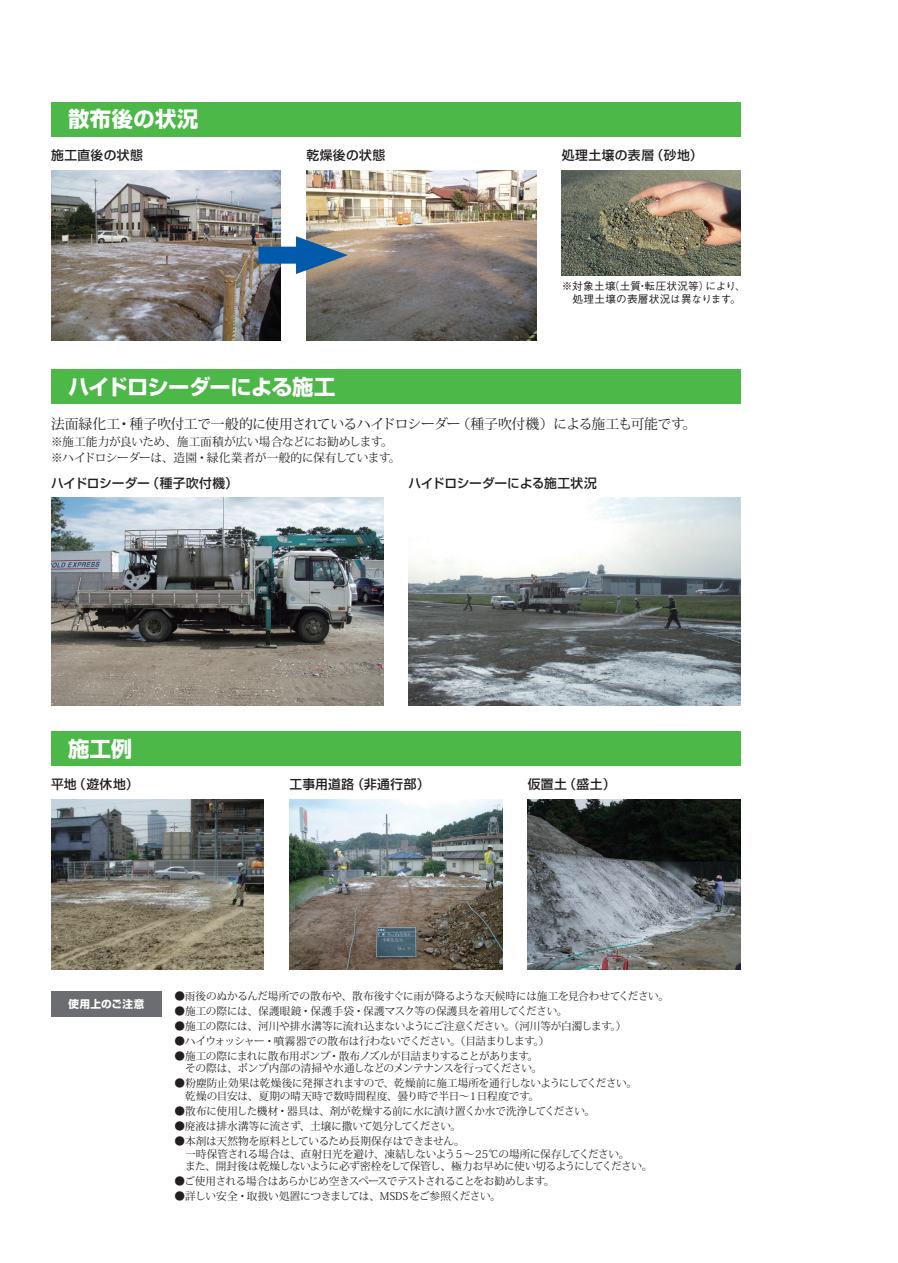
<style>
.page{position:relative;width:898px;height:1263px;background:#fff}
.page>*{position:absolute;margin:0;border:0;box-sizing:border-box;transform-origin:0 0}
.t1{font:700 21.3px "Shin Go Pro";letter-spacing:-.035em;color:#fff}
.t2{font:700 21.3px "Shin Go Pro";letter-spacing:-.01em;color:#fff}
.t3{font:13.8px "Koz Min Pro";letter-spacing:-.035em;color:#231f20}
.t4{font:500 12.75px "Shin Go Pro";letter-spacing:.03em;color:#231f20}
.t5{font:500 12.75px "Shin Go Pro";letter-spacing:-.015em;color:#231f20}
.t6{font:500 12.75px "Shin Go Pro";letter-spacing:-.02em;color:#231f20}
.t7{font:11.7px/15.9px "Koz Min Pro";letter-spacing:-.015em;color:#231f20}
.t8{font:10.65px/12.8px "Koz Min Pro";letter-spacing:-.025em;color:#231f20}
.t9{font:10.65px "Koz Min Pro";letter-spacing:-.005em;color:#231f20}
.t10{font:10.65px "Koz Min Pro";letter-spacing:-.06em;color:#231f20}
.t11{font:500 10.65px/13.8px "Gothic BBB Pro";letter-spacing:.02em;color:#231f20;text-align:center}
.t12{font:700 10.65px "Shin Go Pro";letter-spacing:.03em;color:#fff}
</style>
<div class="page">
<div style="left:51px;top:991px;width:111px;height:25px;background:#6c6d70"></div>
<div style="left:51px;top:370px;width:689px;height:34px;background:#4cb848"></div>
<div style="left:51px;top:102px;width:689px;height:34px;background:#4cb848"></div>
<div style="left:51px;top:731px;width:689px;height:34px;background:#4cb848"></div>
<img style="left:51px;top:170px;width:230px;height:170px">
<img style="left:561px;top:170px;width:179px;height:106px">
<img style="left:51px;top:800px;width:213px;height:169px">
<img style="left:289px;top:799px;width:213px;height:170px">
<img style="left:527px;top:799px;width:213px;height:170px">
<img style="left:306px;top:170px;width:230px;height:170px">
<div style="left:258px;top:247px;width:59px;height:17px;background:#015aaa"></div>
<svg style="left:296px;top:236px;width:52px;height:38px"></svg>
<img style="left:51px;top:497px;width:332px;height:209px">
<img style="left:408px;top:497px;width:332px;height:209px">
<hr style="left:821px;top:0;width:42px;height:1px;background:#000">
<hr style="left:821px;top:1262px;width:42px;height:1px;background:#000">
<h1 class="t2" style="left:68px;top:102px;width:132px">散布後の状況</h1>
<p class="t4" style="left:51px;top:145px;width:93px">施工直後の状態</p>
<p class="t4" style="left:306px;top:145px;width:80px">乾燥後の状態</p>
<p class="t4" style="left:561px;top:145px;width:142px">処理土壌の表層（砂地）</p>
<p class="t11" style="left:561px;top:277px;width:185px">※対象土壌（土質・転圧状況等）により、処理土壌の表層状況は異なります。</p>
<h1 class="t1" style="left:68px;top:370px;width:269px">ハイドロシーダーによる施工</h1>
<p class="t3" style="left:51px;top:414px;width:646px">法面緑化工・種子吹付工で一般的に使用されているハイドロシーダー（種子吹付機）による施工も可能です。</p>
<p class="t7" style="left:51px;top:433px;width:351px">※施工能力が良いため、施工面積が広い場合などにお勧めします。※ハイドロシーダーは、造園・緑化業者が一般的に保有しています。</p>
<p class="t5" style="left:51px;top:472px;width:188px">ハイドロシーダー（種子吹付機）</p>
<p class="t6" style="left:408px;top:472px;width:190px">ハイドロシーダーによる施工状況</p>
<h1 class="t2" style="left:68px;top:731px;width:66px">施工例</h1>
<p class="t4" style="left:51px;top:774px;width:89px">平地（遊休地）</p>
<p class="t4" style="left:289px;top:774px;width:142px">工事用道路（非通行部）</p>
<p class="t4" style="left:527px;top:774px;width:89px">仮置土（盛土）</p>
<p class="t12" style="left:68px;top:995px;width:78px">使用上のご注意</p>
<p class="t8" style="left:174px;top:989px;width:496px">●雨後のぬかるんだ場所での散布や、散布後すぐに雨が降るような天候時には施工を見合わせてください。</p>
<p class="t9" style="left:174px;top:1003px;width:394px">●施工の際には、保護眼鏡・保護手袋・保護マスク等の保護具を着用してください。</p>
<p class="t8" style="left:174px;top:1019px;width:453px">●施工の際には、河川や排水溝等に流れ込まないようにご注意ください。（河川等が白濁します。）</p>
<p class="t8" style="left:174px;top:1034px;width:376px">●ハイウォッシャー・噴霧器での散布は行わないでください。（目詰まりします。）</p>
<p class="t8" style="left:185px;top:1049px;width:358px;text-indent:-11px">●施工の際にまれに散布用ポンプ・散布ノズルが目詰まりすることがあります。その際は、ポンプ内部の清掃や水通しなどのメンテナンスを行ってください。</p>
<p class="t8" style="left:185px;top:1077px;width:453px;text-indent:-11px">●粉塵防止効果は乾燥後に発揮されますので、乾燥前に施工場所を通行しないようにしてください。乾燥の目安は、夏期の晴天時で数時間程度、曇り時で半日～1日程度です。</p>
<p class="t8" style="left:174px;top:1104px;width:422px">●散布に使用した機材・器具は、剤が乾燥する前に水に漬け置くか水で洗浄してください。</p>
<p class="t8" style="left:174px;top:1119px;width:288px">●廃液は排水溝等に流さず、土壌に撒いて処分してください。</p>
<p class="t8" style="left:185px;top:1134px;width:468px;text-indent:-11px">●本剤は天然物を原料としているため長期保存はできません。<br>一時保管される場合は、直射日光を避け、凍結しないよう5～25℃の場所に保存してください。<br>また、開封後は乾燥しないように必ず密栓をして保管し、極力お早めに使い切るようにしてください。</p>
<p class="t10" style="left:174px;top:1174px;width:381px">●ご使用される場合はあらかじめ空きスペースでテストされることをお勧めします。</p>
<p class="t8" style="left:174px;top:1189px;width:328px">●詳しい安全・取扱い処置につきましては、MSDS をご参照ください。</p>
</div>
